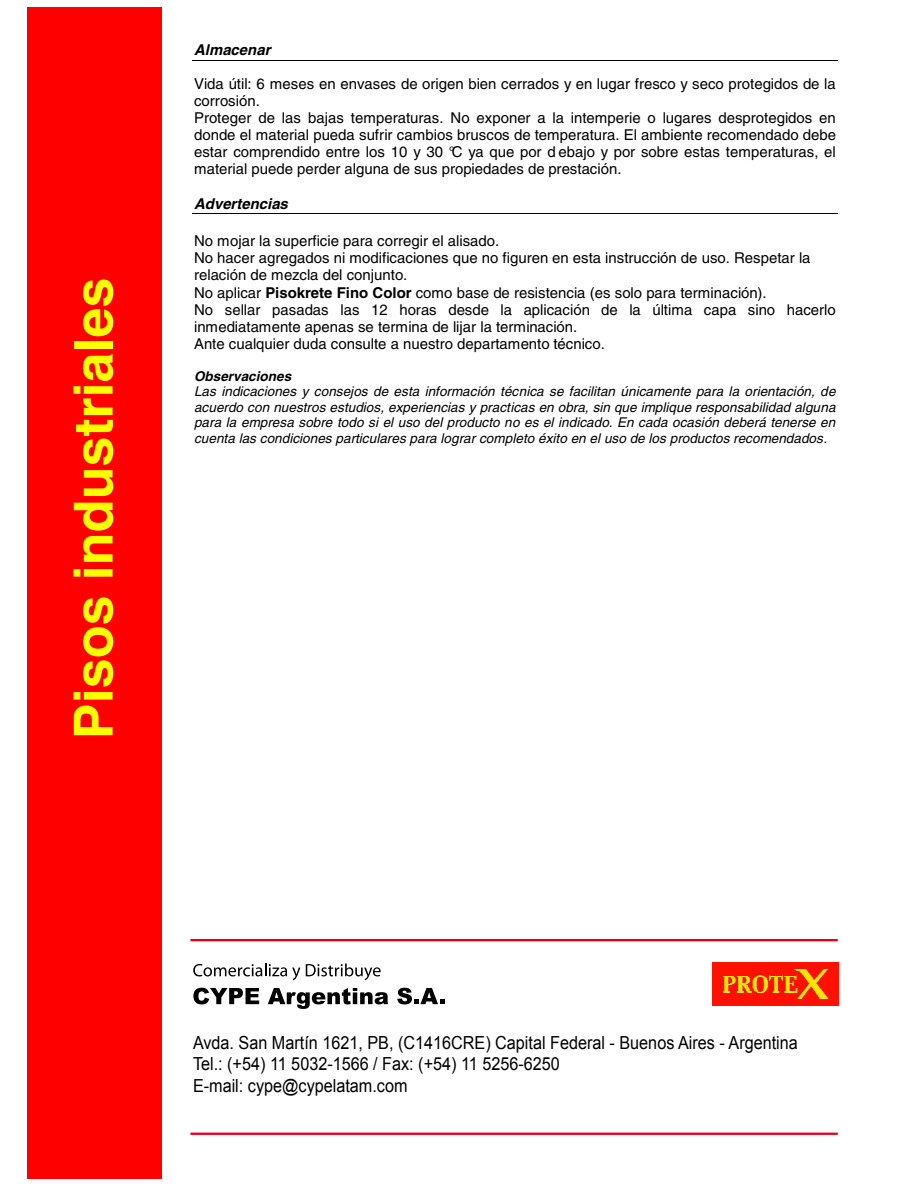
<style>
.page{position:relative;width:918px;height:1188px;background:#fff}
.page>*{position:absolute;margin:0;border:0;box-sizing:border-box;transform-origin:0 0}
.t1{font:700 54px "Helvetica";color:#ff0}
.t2{font:18px/21.6px "Arial";color:#000;scale:.9 1}
.t3{font:15px/17.2px "Helvetica";color:#000}
.t4{font:italic 700 15px "Helvetica";color:#000}
.t5{font:italic 13.5px/15.5px "Helvetica";letter-spacing:.005em;color:#000;text-align:justify}
.t6{font:italic 700 13.5px "Helvetica";color:#000}
.s1{font-weight:700}
</style>
<div class="page">
<hr style="left:192px;top:60px;width:646px;height:1px;background:#000">
<hr style="left:192px;top:214px;width:646px;height:1px;background:#000">
<div style="left:27px;top:8px;width:135px;height:1171px;background:#f00"></div>
<div style="left:190px;top:939px;width:648px;height:2px;border:2px solid #e2001a"></div>
<div style="left:190px;top:1133px;width:648px;height:2px;border:2px solid #e2001a"></div>
<svg style="left:193px;top:964px;width:107px;height:16px"></svg>
<svg style="left:306px;top:964px;width:75px;height:16px"></svg>
<svg style="left:193px;top:988px;width:66px;height:16px"></svg>
<svg style="left:268px;top:988px;width:120px;height:21px"></svg>
<svg style="left:397px;top:988px;width:48px;height:16px"></svg>
<img style="left:712px;top:962px;width:126px;height:44px">
<h1 class="t1" style="left:61px;top:739px;width:463px;rotate:-90deg">Pisos industriales</h1>
<p class="t4" style="left:194px;top:41px;width:78px">Almacenar</p>
<p class="t3" style="left:194px;top:75px;width:643px">Vida útil: 6 meses en envases de origen bien cerrados y en lugar fresco y seco protegidos de la corrosión.<br>Proteger de las bajas temperaturas. No exponer a la intemperie o lugares desprotegidos en donde el material pueda sufrir cambios bruscos de temperatura. El ambiente recomendado debe estar comprendido entre los 10 y 30 °C ya que por d ebajo y por sobre estas temperaturas, el material puede perder alguna de sus propiedades de prestación.</p>
<p class="t4" style="left:194px;top:195px;width:95px">Advertencias</p>
<p class="t3" style="left:194px;top:232px;width:643px">No mojar la superficie para corregir el alisado.<br>No hacer agregados ni modificaciones que no figuren en esta instrucción de uso. Respetar la relación de mezcla del conjunto.<br>No aplicar <span class="s1">Pisokrete Fino Color</span> como base de resistencia (es solo para terminación).<br>No sellar pasadas las 12 horas desde la aplicación de la última capa sino hacerlo inmediatamente apenas se termina de lijar la terminación.<br>Ante cualquier duda consulte a nuestro departamento técnico.</p>
<p class="t6" style="left:194px;top:368px;width:99px">Observaciones</p>
<p class="t5" style="left:194px;top:384px;width:643px">Las indicaciones y consejos de esta información técnica se facilitan únicamente para la orientación, de acuerdo con nuestros estudios, experiencias y practicas en obra, sin que implique responsabilidad alguna para la empresa sobre todo si el uso del producto no es el indicado. En cada ocasión deberá tenerse en cuenta las condiciones particulares para lograr completo éxito en el uso de los productos recomendados.</p>
<p class="t2" style="left:193px;top:1032px;width:674px">Avda. San Martín 1621, PB, (C1416CRE) Capital Federal - Buenos Aires - Argentina<br>Tel.: (+54) 11 5032-1566 / Fax: (+54) 11 5256-6250<br>E-mail: cype@cypelatam.com</p>
</div>
